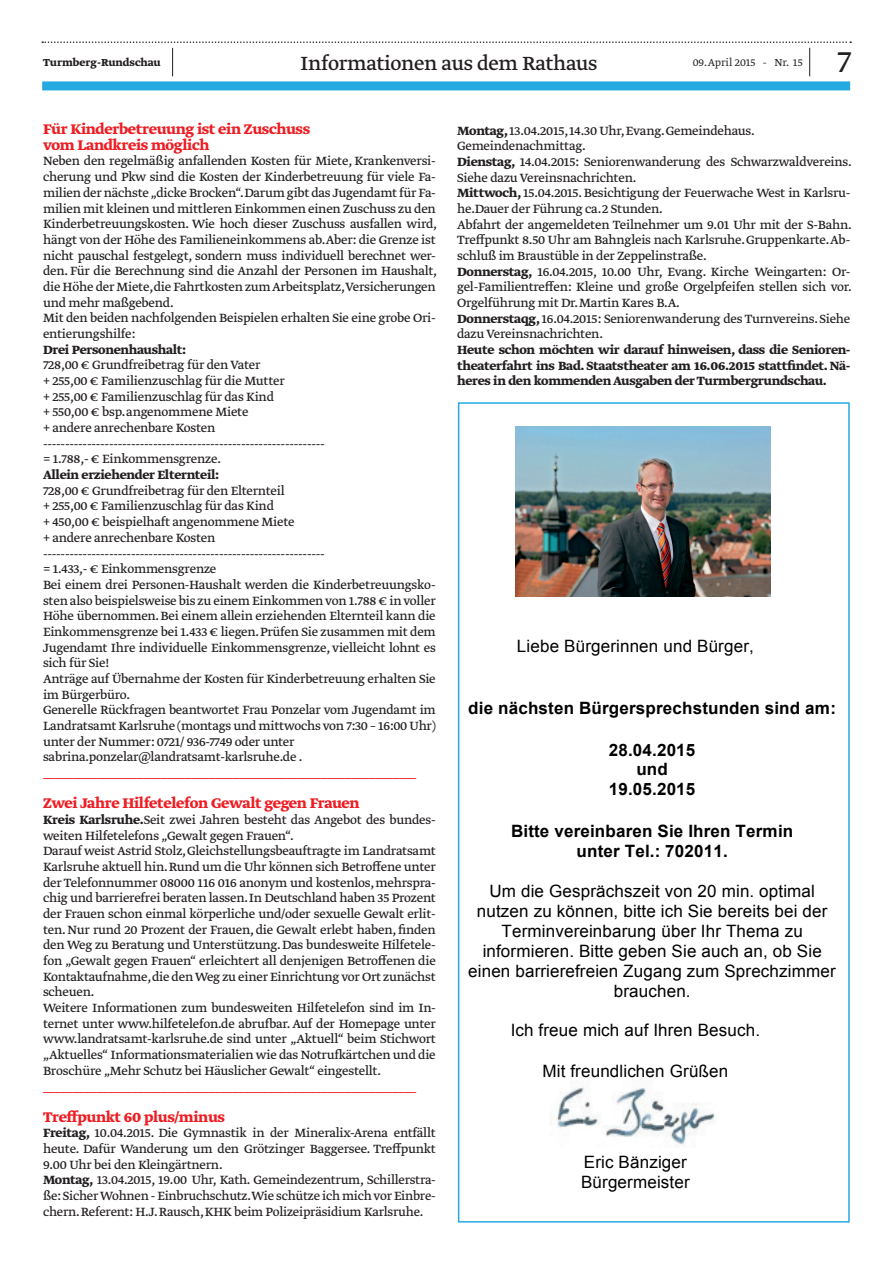
<style>
.page{position:relative;width:893px;height:1263px;background:#fff}
.page>*{position:absolute;margin:0;border:0;box-sizing:border-box;transform-origin:0 0}
.t1{font:300 36px "Greta Text Std";color:#231f20}
.t2{font:22.5px "Greta Text Std";letter-spacing:-.015em;color:#231f20}
.t3{font:16.95px/20px "Arial";letter-spacing:.01em;color:#000002;text-align:center}
.t4{font:700 16.95px/19.8px "Arial";letter-spacing:.01em;color:#000002;text-align:center}
.t5{font:700 16.5px/15.8px "Greta Text Std";letter-spacing:-.02em;color:#ee1d23}
.t6{font:14.1px/15.8px "Greta Text Std Regular Min";letter-spacing:-.02em;color:#231f20}
.t7{font:700 14.1px/15.8px "Greta Text Std";letter-spacing:-.02em;color:#231f20;text-align:justify}
.t8{font:14.1px "Greta Text Std Regular Min";color:#ee1d23}
.t9{font:700 12px "Greta Text Std";color:#231f20}
.t10{font:300 12px "Greta Text Std";color:#231f20}
.s1{font-family:"Greta Text Std";font-weight:700}
</style>
<div class="page">
<div style="left:42px;top:81px;width:808px;height:9px;background:#24aae1"></div>
<svg style="left:42px;top:41px;width:809px;height:35px"></svg>
<img style="left:516px;top:426px;width:254px;height:170px">
<img style="left:550px;top:1086px;width:165px;height:62px">
<div style="left:458px;top:402px;width:392px;height:820px;border:2px solid #24aae1"></div>
<p class="t9" style="left:43px;top:56px;width:119px">Turmberg-Rundschau</p>
<h2 class="t2" style="left:300px;top:50px;width:299px">Informationen aus dem Rathaus</h2>
<p class="t10" style="left:693px;top:56px;width:111px">09. April 2015 - Nr. 15</p>
<h1 class="t1" style="left:837px;top:41px;width:15px">7</h1>
<p class="t5" style="left:43px;top:122px;width:269px">Für Kinderbetreuung ist ein Zuschuss vom Landkreis möglich</p>
<p class="t6" style="left:43px;top:154px;width:396px">Neben den regelmäßig anfallenden Kosten für Miete, Krankenversi&shy;cherung und Pkw sind die Kosten der Kinderbetreuung für viele Fa&shy;milien der nächste „dicke Brocken“.Darum gibt das Jugendamt für Fa&shy;milien mit kleinen und mittleren Einkommen einen Zuschuss zu den Kinderbetreuungskosten. Wie hoch dieser Zuschuss ausfallen wird, hängt von der Höhe des Familieneinkommens ab.Aber: die Grenze ist nicht pauschal festgelegt, sondern muss individuell berechnet wer&shy;den. Für die Berechnung sind die Anzahl der Personen im Haushalt, die Höhe der Miete,die Fahrtkosten zum Arbeitsplatz,Versicherungen und mehr maßgebend.<br>Mit den beiden nachfolgenden Beispielen erhalten Sie eine grobe Ori&shy;entierungshilfe:</p>
<p class="t7" style="left:43px;top:342px;width:145px">Drei Personenhaushalt:</p>
<p class="t6" style="left:43px;top:358px;width:283px">728,00 € Grundfreibetrag für den Vater<br>+ 255,00 € Familienzuschlag für die Mutter<br>+ 255,00 € Familienzuschlag für das Kind<br>+ 550,00 € bsp. angenommene Miete<br>+ andere anrechenbare Kosten ---------------------------------------------------------------- = 1.788,- € Einkommensgrenze.</p>
<p class="t7" style="left:43px;top:468px;width:178px">Allein erziehender Elternteil:</p>
<p class="t6" style="left:43px;top:483px;width:394px">728,00 € Grundfreibetrag für den Elternteil<br>+ 255,00 € Familienzuschlag für das Kind<br>+ 450,00 € beispielhaft angenommene Miete<br>+ andere anrechenbare Kosten ----------------------------------------------------------------<br>= 1.433,- € Einkommensgrenze<br>Bei einem drei Personen-Haushalt werden die Kinderbetreuungsko&shy;sten also beispielsweise bis zu einem Einkommen von 1.788 € in voller Höhe übernommen. Bei einem allein erziehenden Elternteil kann die Einkommensgrenze bei 1.433 € liegen. Prüfen Sie zusammen mit dem Jugendamt Ihre individuelle Einkommensgrenze, vielleicht lohnt es sich für Sie!<br>Anträge auf Übernahme der Kosten für Kinderbetreuung erhalten Sie im Bürgerbüro.<br>Generelle Rückfragen beantwortet Frau Ponzelar vom Jugendamt im Landratsamt Karlsruhe (montags und mittwochs von 7:30 – 16:00 Uhr) unter der Nummer: 0721/ 936-7749 oder unter sabrina.ponzelar@landratsamt-karlsruhe.de .</p>
<p class="t8" style="left:43px;top:765px;width:375px">_______________________________________________________________</p>
<p class="t5" style="left:43px;top:796px;width:318px">Zwei Jahre Hilfetelefon Gewalt gegen Frauen</p>
<p class="t6" style="left:43px;top:812px;width:394px"><span class="s1">Kreis Karlsruhe.</span>Seit zwei Jahren besteht das Angebot des bundes&shy;weiten Hilfetelefons „Gewalt gegen Frauen“.<br>Darauf weist Astrid Stolz, Gleichstellungsbeauftragte im Landratsamt Karlsruhe aktuell hin. Rund um die Uhr können sich Betroffene unter der Telefonnummer 08000 116 016 anonym und kostenlos, mehrspra&shy;chig und barrierefrei beraten lassen.In Deutschland haben 35 Prozent der Frauen schon einmal körperliche und/oder sexuelle Gewalt erlit&shy;ten. Nur rund 20 Prozent der Frauen, die Gewalt erlebt haben, finden den Weg zu Beratung und Unterstützung. Das bundesweite Hilfetele&shy;fon „Gewalt gegen Frauen“ erleichtert all denjenigen Betroffenen die Kontaktaufnahme,die den Weg zu einer Einrichtung vor Ort zunächst scheuen.<br>Weitere Informationen zum bundesweiten Hilfetelefon sind im In&shy;ternet unter www.hilfetelefon.de abrufbar. Auf der Homepage unter www.landratsamt-karlsruhe.de sind unter „Aktuell“ beim Stichwort „Aktuelles“ Informationsmaterialien wie das Notrufkärtchen und die Broschüre „Mehr Schutz bei Häuslicher Gewalt“ eingestellt.</p>
<p class="t8" style="left:43px;top:1078px;width:375px">_______________________________________________________________</p>
<p class="t5" style="left:43px;top:1110px;width:183px">Treffpunkt 60 plus/minus</p>
<p class="t6" style="left:43px;top:1126px;width:394px"><span class="s1">Freitag,</span> 10.04.2015. Die Gymnastik in der Mineralix-Arena entfällt heute. Dafür Wanderung um den Grötzinger Baggersee. Treffpunkt 9.00 Uhr bei den Kleingärtnern.<br><span class="s1">Montag,</span> 13.04.2015, 19.00 Uhr, Kath. Gemeindezentrum, Schillerstra&shy;ße: Sicher Wohnen - Einbruchschutz.Wie schütze ich mich vor Einbre&shy;chern. Referent: H.J. Rausch, KHK beim Polizeipräsidium Karlsruhe.</p>
<p class="t6" style="left:457px;top:123px;width:396px"><span class="s1">Montag,</span> 13.04.2015, 14.30 Uhr, Evang. Gemeindehaus.<br>Gemeindenachmittag.<br><span class="s1">Dienstag,</span> 14.04.2015: Seniorenwanderung des Schwarzwaldvereins.<br>Siehe dazu Vereinsnachrichten.<br><span class="s1">Mittwoch,</span> 15.04.2015. Besichtigung der Feuerwache West in Karlsru&shy;he.Dauer der Führung ca. 2 Stunden.<br>Abfahrt der angemeldeten Teilnehmer um 9.01 Uhr mit der S-Bahn.<br>Treffpunkt 8.50 Uhr am Bahngleis nach Karlsruhe. Gruppenkarte.Ab&shy;schluß im Braustüble in der Zeppelinstraße.<br><span class="s1">Donnerstag,</span> 16.04.2015, 10.00 Uhr, Evang. Kirche Weingarten: Or&shy;gel-Familientreffen: Kleine und große Orgelpfeifen stellen sich vor.<br>Orgelführung mit Dr. Martin Kares B.A.<br><span class="s1">Donnerstaqg,</span> 16.04.2015: Seniorenwanderung des Turnvereins. Siehe dazu Vereinsnachrichten.</p>
<p class="t7" style="left:457px;top:343px;width:395px">Heute schon möchten wir darauf hinweisen, dass die Senioren&shy;theaterfahrt ins Bad. Staatstheater am 16.06.2015 stattfindet. Nä&shy;heres in den kommenden Ausgaben der Turmbergrundschau.</p>
<p class="t3" style="left:517px;top:636px;width:238px">Liebe Bürgerinnen und Bürger,</p>
<p class="t4" style="left:468px;top:699px;width:369px">die nächsten Bürgersprechstunden sind am:</p>
<p class="t4" style="left:609px;top:740px;width:88px">28.04.2015 und<br>19.05.2015</p>
<p class="t4" style="left:511px;top:822px;width:284px">Bitte vereinbaren Sie Ihren Termin unter Tel.: 702011.</p>
<p class="t3" style="left:468px;top:881px;width:369px">Um die Gesprächszeit von 20 min. optimal nutzen zu können, bitte ich Sie bereits bei der Terminvereinbarung über Ihr Thema zu informieren. Bitte geben Sie auch an, ob Sie einen barrierefreien Zugang zum Sprechzimmer brauchen.</p>
<p class="t3" style="left:511px;top:1020px;width:251px">Ich freue mich auf Ihren Besuch.</p>
<p class="t3" style="left:542px;top:1060px;width:187px">Mit freundlichen Grüßen</p>
<p class="t3" style="left:581px;top:1152px;width:110px;text-align:left">Eric Bänziger<br>Bürgermeister</p>
</div>
